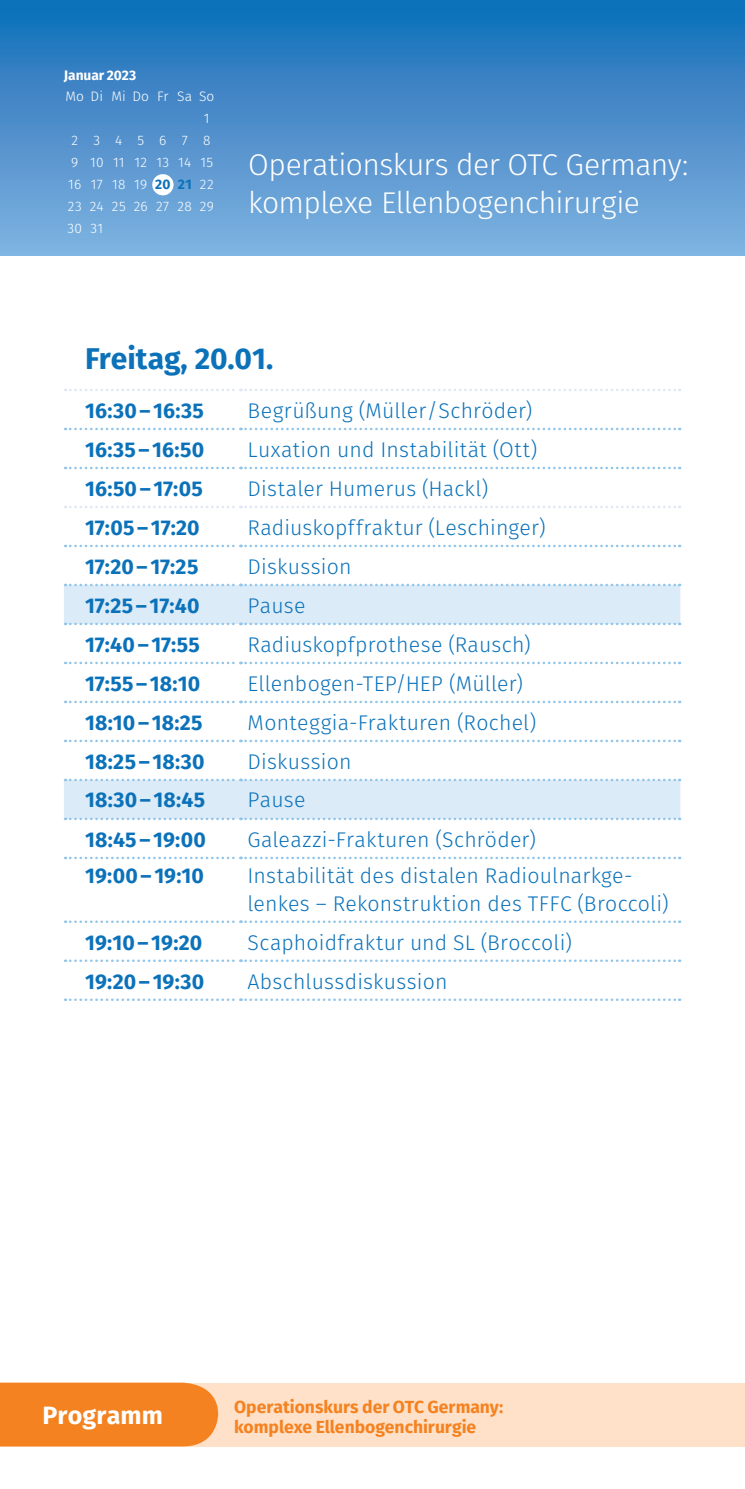
<style>
.page{position:relative;width:745px;height:1489px;background:#fff}
.page>*{position:absolute;margin:0;border:0;box-sizing:border-box;transform-origin:0 0}
.t1{font:300 30px/37.5px "Fira Sans";letter-spacing:-.02em;color:#fff}
.t2{font:700 30px "Fira Sans";letter-spacing:-.005em;color:#0b72ba}
.t3{font:700 25px "Fira Sans";letter-spacing:.005em;color:#fff}
.t4{font:300 21.25px/27.5px "Fira Sans";letter-spacing:.01em;color:#0b72ba}
.t5{font:700 21.25px "Fira Sans";letter-spacing:.005em;color:#0b72ba}
.t6{font:700 17.5px/20px "Fira Sans";color:#f58220}
.t7{font:300 13.75px "Fira Sans";letter-spacing:.02em;color:#fff}
.t8{font:300 13.75px "Fira Sans";color:#fff}
.t9{font:700 13.75px "Fira Sans";letter-spacing:-.005em;color:#fff}
.t10{font:300 13.75px "Fira Sans";letter-spacing:1.105em;color:#fff}
.s1{font-weight:700;color:#0b72ba}
</style>
<div class="page">
<div style="left:0;top:0;width:744px;height:255px;background:linear-gradient(to bottom,#106db7,#85b2e0)"></div>
<div style="left:0;top:1382px;width:744px;height:64px;background:#fee1c8"></div>
<div style="left:0;top:1382px;width:218px;height:64px;background:#f58220"></div>
<svg style="left:65px;top:389px;width:614px;height:2px"></svg>
<svg style="left:65px;top:505px;width:614px;height:3px"></svg>
<svg style="left:65px;top:466px;width:614px;height:3px"></svg>
<svg style="left:65px;top:427px;width:614px;height:3px"></svg>
<svg style="left:65px;top:544px;width:614px;height:3px"></svg>
<svg style="left:64px;top:583px;width:616px;height:42px;background:#d9eaf7"></svg>
<svg style="left:65px;top:661px;width:614px;height:3px"></svg>
<svg style="left:65px;top:700px;width:614px;height:3px"></svg>
<svg style="left:65px;top:739px;width:614px;height:3px"></svg>
<svg style="left:64px;top:778px;width:616px;height:42px;background:#d9eaf7"></svg>
<svg style="left:65px;top:856px;width:614px;height:3px"></svg>
<svg style="left:65px;top:920px;width:614px;height:3px"></svg>
<svg style="left:65px;top:959px;width:614px;height:2px"></svg>
<svg style="left:65px;top:998px;width:614px;height:2px"></svg>
<div style="left:152px;top:174px;width:21px;height:21px;background:#fff;border-radius:50%"></div>
<p class="t9" style="left:64px;top:63px;width:74px">Januar 2023</p>
<p class="t8" style="left:65px;top:87px;width:150px">Mo Di Mi Do Fr Sa So</p>
<p class="t7" style="left:204px;top:109px;width:7px">1</p>
<p class="t10" style="left:71px;top:131px;width:140px">2345678</p>
<p class="t7" style="left:71px;top:153px;width:143px">9 10 11 12 13 14 15</p>
<p class="t7" style="left:68px;top:175px;width:147px">16 17 18 19 <span class="s1">20 21</span> 22</p>
<p class="t7" style="left:68px;top:197px;width:147px">23 24 25 26 27 28 29</p>
<p class="t7" style="left:67px;top:219px;width:37px">30 31</p>
<h1 class="t1" style="left:248px;top:146px;width:441px">Operationskurs der OTC Germany: komplexe Ellenbogenchirurgie</h1>
<h1 class="t2" style="left:85px;top:333px;width:189px">Freitag, 20.01.</h1>
<p class="t5" style="left:85px;top:392px;width:120px">16:30–16:35</p>
<p class="t4" style="left:247px;top:396px;width:286px">Begrüßung (Müller/Schröder)</p>
<p class="t5" style="left:85px;top:431px;width:120px">16:35–16:50</p>
<p class="t4" style="left:247px;top:435px;width:291px">Luxation und Instabilität (Ott)</p>
<p class="t5" style="left:85px;top:470px;width:119px">16:50–17:05</p>
<p class="t4" style="left:247px;top:474px;width:242px">Distaler Humerus (Hackl)</p>
<p class="t5" style="left:85px;top:509px;width:116px">17:05–17:20</p>
<p class="t4" style="left:247px;top:513px;width:299px">Radiuskopffraktur (Leschinger)</p>
<p class="t5" style="left:85px;top:548px;width:115px">17:20–17:25</p>
<p class="t4" style="left:247px;top:552px;width:105px">Diskussion</p>
<p class="t5" style="left:85px;top:587px;width:116px">17:25–17:40</p>
<p class="t4" style="left:247px;top:591px;width:59px">Pause</p>
<p class="t5" style="left:85px;top:626px;width:116px">17:40–17:55</p>
<p class="t4" style="left:247px;top:630px;width:284px">Radiuskopfprothese (Rausch)</p>
<p class="t5" style="left:85px;top:665px;width:116px">17:55–18:10</p>
<p class="t4" style="left:247px;top:669px;width:277px">Ellenbogen-TEP/HEP (Müller)</p>
<p class="t5" style="left:85px;top:704px;width:119px">18:10–18:25</p>
<p class="t4" style="left:247px;top:708px;width:290px">Monteggia-Frakturen (Rochel)</p>
<p class="t5" style="left:85px;top:743px;width:121px">18:25–18:30</p>
<p class="t4" style="left:247px;top:747px;width:105px">Diskussion</p>
<p class="t5" style="left:85px;top:781px;width:121px">18:30–18:45</p>
<p class="t4" style="left:247px;top:786px;width:59px">Pause</p>
<p class="t5" style="left:85px;top:821px;width:122px">18:45–19:00</p>
<p class="t4" style="left:247px;top:825px;width:290px">Galeazzi-Frakturen (Schröder)</p>
<p class="t5" style="left:85px;top:857px;width:120px">19:00–19:10</p>
<p class="t4" style="left:247px;top:861px;width:422px">Instabilität des distalen Radioulnarkge&shy;lenkes – Rekonstruktion des TFFC (Broccoli)</p>
<p class="t5" style="left:85px;top:924px;width:119px">19:10–19:20</p>
<p class="t4" style="left:247px;top:928px;width:326px">Scaphoidfraktur und SL (Broccoli)</p>
<p class="t5" style="left:85px;top:963px;width:121px">19:20–19:30</p>
<p class="t4" style="left:247px;top:967px;width:201px">Abschlussdiskussion</p>
<p class="t3" style="left:43px;top:1394px;width:122px">Programm</p>
<p class="t6" style="left:234px;top:1395px;width:270px">Operationskurs der OTC Germany: komplexe Ellenbogenchirurgie</p>
</div>
